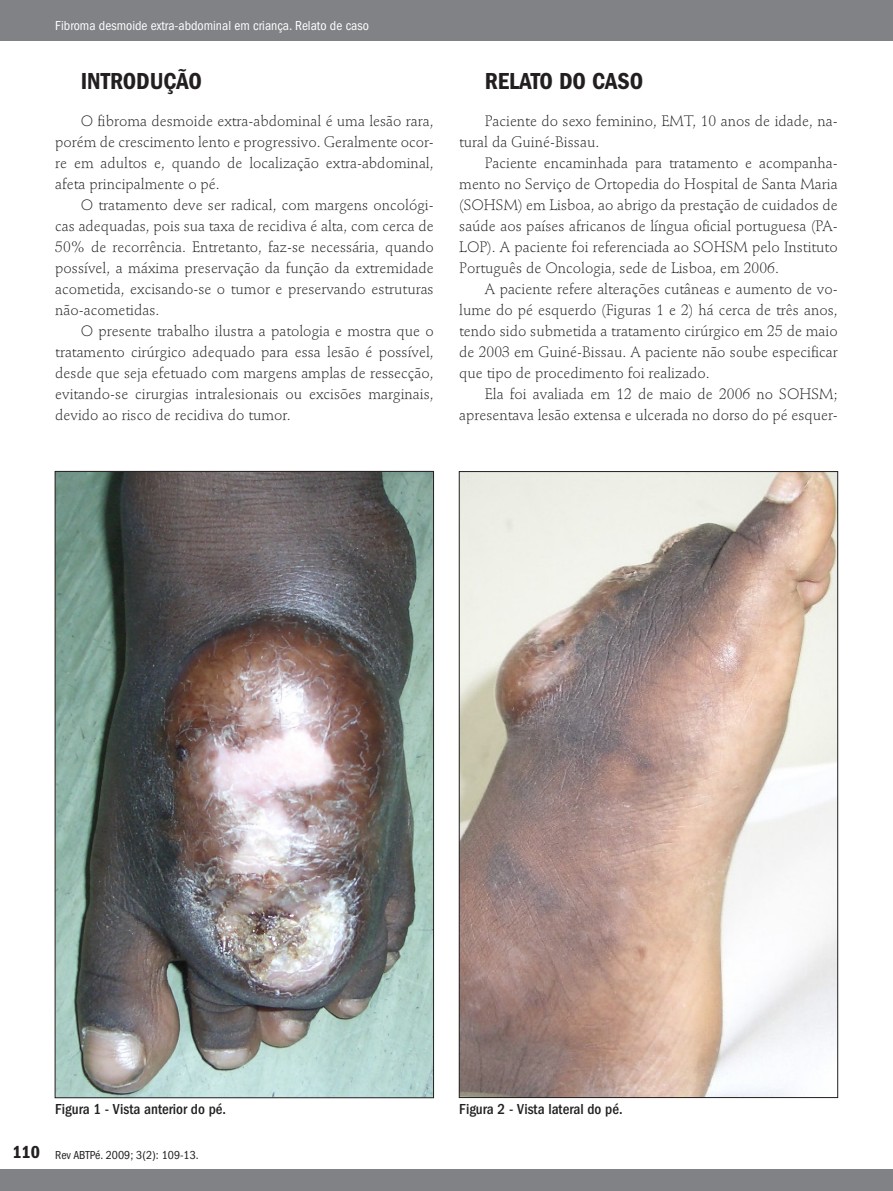
<style>
.page{position:relative;width:893px;height:1191px;background:#fff}
.page>*{position:absolute;margin:0;border:0;box-sizing:border-box;transform-origin:0 0}
._05_1_Sub1{font:24px "ITC Franklin Gothic Std Dm Cd";color:#231f20}
.t1{font:18px "ITC Franklin Gothic Std Dm Cd";color:#231f20}
._05_0_Texto_txt{font:300 15px/21px "Stempel Schneidler Std";color:#231f20;text-align:justify}
._06_0_Tabela_título{font:500 condensed 15px "ITC Franklin Gothic Std";color:#231f20}
._08_0_Cabeçalho_-_tí{font:condensed 13.5px "ITC Franklin Gothic Std";color:#fff}
._08_2_Rodapé{font:condensed 12px "ITC Franklin Gothic Std";color:#231f20}
</style>
<div class="page">
<div style="left:0;top:0;width:893px;height:40px;background:#808285"></div>
<div style="left:0;top:1169px;width:893px;height:22px;background:#808285"></div>
<img style="left:461px;top:473px;width:375px;height:622px">
<img style="left:57px;top:473px;width:375px;height:623px">
<p class="_08_0_Cabeçalho_-_tí" style="left:55px;top:18px;width:315px">Fibroma desmoide extra-abdominal em criança. Relato de caso</p>
<p class="_05_1_Sub1" style="left:81px;top:67px;width:123px">INTRODUÇÃO</p>
<p class="_05_0_Texto_txt" style="left:55px;top:110px;width:380px;text-indent:26px">O fibroma desmoide extra-abdominal é uma lesão rara, porém de crescimento lento e progressivo. Geralmente ocor&shy;re em adultos e, quando de localização extra-abdominal, afeta principalmente o pé.</p>
<p class="_05_0_Texto_txt" style="left:55px;top:194px;width:380px;text-indent:26px">O tratamento deve ser radical, com margens oncológi&shy;cas adequadas, pois sua taxa de recidiva é alta, com cerca de 50% de recorrência. Entretanto, faz-se necessária, quando possível, a máxima preservação da função da extremidade acometida, excisando-se o tumor e preservando estruturas não-acometidas.</p>
<p class="_05_0_Texto_txt" style="left:55px;top:320px;width:380px;text-indent:26px">O presente trabalho ilustra a patologia e mostra que o tratamento cirúrgico adequado para essa lesão é possível, desde que seja efetuado com margens amplas de ressecção, evitando-se cirurgias intralesionais ou excisões marginais, devido ao risco de recidiva do tumor.</p>
<p class="_05_1_Sub1" style="left:485px;top:67px;width:160px">RELATO DO CASO</p>
<p class="_05_0_Texto_txt" style="left:459px;top:110px;width:380px;text-indent:26px">Paciente do sexo feminino, EMT, 10 anos de idade, na&shy;tural da Guiné-Bissau.</p>
<p class="_05_0_Texto_txt" style="left:459px;top:152px;width:380px;text-indent:26px">Paciente encaminhada para tratamento e acompanha&shy;mento no Serviço de Ortopedia do Hospital de Santa Maria (SOHSM) em Lisboa, ao abrigo da prestação de cuidados de saúde aos países africanos de língua oficial portuguesa (PA-LOP). A paciente foi referenciada ao SOHSM pelo Instituto Português de Oncologia, sede de Lisboa, em 2006.</p>
<p class="_05_0_Texto_txt" style="left:459px;top:278px;width:380px;text-indent:26px">A paciente refere alterações cutâneas e aumento de vo&shy;lume do pé esquerdo (Figuras 1 e 2) há cerca de três anos, tendo sido submetida a tratamento cirúrgico em 25 de maio de 2003 em Guiné-Bissau. A paciente não soube especificar que tipo de procedimento foi realizado.</p>
<p class="_05_0_Texto_txt" style="left:459px;top:383px;width:380px;text-align:right">Ela foi avaliada em 12 de maio de 2006 no SOHSM; apresentava lesão extensa e ulcerada no dorso do pé esquer-</p>
<p class="_06_0_Tabela_título" style="left:55px;top:1101px;width:173px">Figura 1 - Vista anterior do pé.</p>
<p class="_06_0_Tabela_título" style="left:459px;top:1101px;width:165px">Figura 2 - Vista lateral do pé.</p>
<p class="t1" style="left:12px;top:1142px;width:29px">110</p>
<p class="_08_2_Rodapé" style="left:55px;top:1148px;width:145px">Rev ABTPé. 2009; 3(2): 109-13.</p>
</div>
